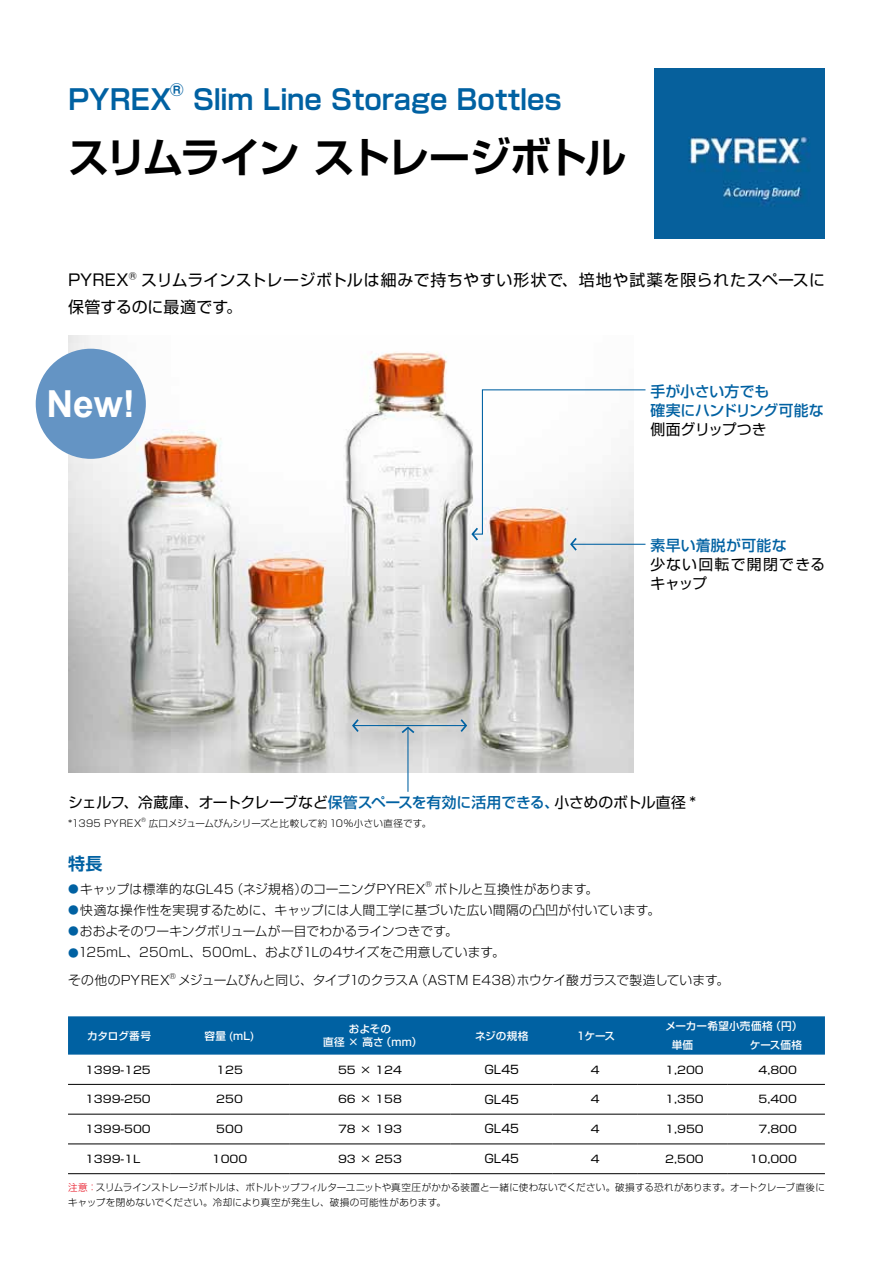
<style>
.page{position:relative;width:893px;height:1263px;background:#fff}
.page>*{position:absolute;margin:0;border:0;box-sizing:border-box;transform-origin:0 0}
.t1{font:700 41.4px "Shin Go Pro De";letter-spacing:-.065em;color:#000}
.t2{font:700 37.2px "Arial";color:#fff}
.t3{font:700 27.6px "Shin Go Pro De";letter-spacing:-.005em;color:#0061a2}
.t4{font:700 16.95px "Shin Go Pro De";color:#0061a2}
.t5{font:700 16.05px "Shin Go Pro De";color:#0061a2}
.t6{font:15.9px/26.5px "Shin Go Pro";letter-spacing:.025em;color:#000}
.t7{font:14.85px "Shin Go Pro";letter-spacing:-.005em;color:#000}
.t8{font:500 14.85px/19.2px "Shin Go Pro";letter-spacing:-.015em;color:#0061a2}
.t9{font:14.85px/19.2px "Shin Go Pro";letter-spacing:.08em;color:#000}
.t10{font:500 14.85px "Shin Go Pro";letter-spacing:.005em;color:#0061a2}
.t11{font:300 12.75px "Shin Go Pro";letter-spacing:.01em;color:#000}
.t12{font:300 12.75px "Shin Go Pro";letter-spacing:-.015em;color:#000}
.t13{font:300 12.75px "Shin Go Pro";letter-spacing:.03em;color:#000}
.t14{font:11.7px "Shin Go Pro";color:#000}
.t15{font:500 10.65px/13.8px "Shin Go Pro";letter-spacing:.005em;color:#fff;text-align:center}
.t16{font:10.5px "Shin Go Pro";color:#000;scale:1.11 1}
.t17{font:300 9.6px/14.9px "Shin Go Pro";letter-spacing:.015em;color:#000}
.t18{font:300 9.6px "Shin Go Pro";letter-spacing:-.01em;color:#000}
.t19{font:300 9.6px "Shin Go Pro";letter-spacing:.035em;color:#000}
.t20{font:300 7.5px "Shin Go Pro";color:#000}
.t21{font:300 5.55px "Shin Go Pro";color:#000}
.s1{font-weight:300}
.s2{font-weight:500;color:#0061a2}
.s3{font-size:10.65px;color:#0061a2}
.s4{color:#e60012}
</style>
<div class="page">
<img style="left:655px;top:68px;width:170px;height:170px">
<img style="left:68px;top:336px;width:566px;height:437px">
<div style="left:36px;top:349px;width:110px;height:110px;background:#6494c4;border-radius:50%"></div>
<svg style="left:351px;top:717px;width:9px;height:17px"></svg>
<svg style="left:459px;top:717px;width:9px;height:17px"></svg>
<svg style="left:400px;top:726px;width:16px;height:9px"></svg>
<svg style="left:470px;top:389px;width:176px;height:163px"></svg>
<hr style="left:572px;top:544px;width:73px;height:1px;background:#0061a2">
<hr style="left:407px;top:729px;width:1px;height:63px;background:#0061a2">
<hr style="left:354px;top:725px;width:111px;height:1px;background:#0061a2">
<div style="left:68px;top:1016px;width:757px;height:38px;background:#0061a2"></div>
<hr style="left:68px;top:1084px;width:102px;height:1px;background:#000">
<hr style="left:170px;top:1084px;width:119px;height:1px;background:#000">
<hr style="left:289px;top:1084px;width:162px;height:1px;background:#000">
<hr style="left:451px;top:1084px;width:102px;height:1px;background:#000">
<hr style="left:553px;top:1084px;width:85px;height:1px;background:#000">
<hr style="left:638px;top:1084px;width:89px;height:1px;background:#000">
<hr style="left:727px;top:1084px;width:98px;height:1px;background:#000">
<hr style="left:68px;top:1114px;width:102px;height:1px;background:#000">
<hr style="left:170px;top:1114px;width:119px;height:1px;background:#000">
<hr style="left:289px;top:1114px;width:162px;height:1px;background:#000">
<hr style="left:451px;top:1114px;width:102px;height:1px;background:#000">
<hr style="left:553px;top:1114px;width:85px;height:1px;background:#000">
<hr style="left:638px;top:1114px;width:89px;height:1px;background:#000">
<hr style="left:727px;top:1114px;width:98px;height:1px;background:#000">
<hr style="left:68px;top:1144px;width:102px;height:1px;background:#000">
<hr style="left:170px;top:1144px;width:119px;height:1px;background:#000">
<hr style="left:289px;top:1144px;width:162px;height:1px;background:#000">
<hr style="left:451px;top:1144px;width:102px;height:1px;background:#000">
<hr style="left:553px;top:1144px;width:85px;height:1px;background:#000">
<hr style="left:638px;top:1144px;width:89px;height:1px;background:#000">
<hr style="left:727px;top:1144px;width:98px;height:1px;background:#000">
<hr style="left:68px;top:1173px;width:102px;height:1px;background:#000">
<hr style="left:170px;top:1173px;width:119px;height:1px;background:#000">
<hr style="left:289px;top:1173px;width:162px;height:1px;background:#000">
<hr style="left:451px;top:1173px;width:102px;height:1px;background:#000">
<hr style="left:553px;top:1173px;width:85px;height:1px;background:#000">
<hr style="left:638px;top:1173px;width:89px;height:1px;background:#000">
<hr style="left:727px;top:1173px;width:98px;height:1px;background:#000">
<h3 class="t3" style="left:68px;top:77px;width:105px">PYREX</h3>
<p class="t5" style="left:170px;top:77px;width:16px">®</p>
<h3 class="t3" style="left:193px;top:77px;width:370px">Slim Line Storage Bottles</h3>
<h1 class="t1" style="left:68px;top:123px;width:560px">スリムライン ストレージボトル</h1>
<p class="t6" style="left:68px;top:265px;width:758px">PYREX<span class="s1">®</span>スリムラインストレージボトルは細みで持ちやすい形状で、培地や試薬を限られたスペースに保管するのに最適です。</p>
<h2 class="t2" style="left:46px;top:379px;width:90px">New!</h2>
<p class="t8" style="left:651px;top:380px;width:175px">手が小さい方でも<br>確実にハンドリング可能な</p>
<p class="t7" style="left:651px;top:417px;width:118px">側面グリップつき</p>
<p class="t10" style="left:651px;top:533px;width:138px">素早い着脱が可能な</p>
<p class="t9" style="left:651px;top:553px;width:176px">少ない回転で開閉できるキャップ</p>
<p class="t7" style="left:68px;top:790px;width:630px">シェルフ、冷蔵庫、オートクレーブなど<span class="s2">保管スペースを有効に活用できる、</span>小さめのボトル直径 *</p>
<p class="t19" style="left:68px;top:815px;width:75px">*1395 PYREX</p>
<p class="t21" style="left:141px;top:816px;width:6px">®</p>
<p class="t18" style="left:149px;top:815px;width:284px">広口メジュームびんシリーズと比較して約 10％小さい直径です。</p>
<h3 class="t4" style="left:68px;top:849px;width:36px">特長</h3>
<p class="t11" style="left:68px;top:878px;width:359px"><span class="s3">●</span>キャップは標準的なGL45（ネジ規格）のコーニングPYREX</p>
<p class="t20" style="left:425px;top:878px;width:8px">®</p>
<p class="t11" style="left:434px;top:878px;width:166px">ボトルと互換性があります。</p>
<p class="t11" style="left:68px;top:899px;width:594px"><span class="s3">●</span>快適な操作性を実現するために、キャップには人間工学に基づいた広い間隔の凸凹が付いています。</p>
<p class="t11" style="left:68px;top:921px;width:391px"><span class="s3">●</span>おおよそのワーキングボリュームが一目でわかるラインつきです。</p>
<p class="t11" style="left:68px;top:942px;width:438px"><span class="s3">●</span>125mL、250mL、500mL、および1Lの4サイズをご用意しています。</p>
<p class="t13" style="left:68px;top:970px;width:103px">その他のPYREX</p>
<p class="t20" style="left:169px;top:970px;width:8px">®</p>
<p class="t12" style="left:178px;top:970px;width:553px">メジュームびんと同じ、タイプ1のクラスA（ASTM E438）ホウケイ酸ガラスで製造しています。</p>
<p class="t15" style="left:87px;top:1027px;width:65px">カタログ番号</p>
<p class="t15" style="left:204px;top:1027px;width:52px">容量 (mL)</p>
<p class="t15" style="left:323px;top:1020px;width:101px">およその<br>直径 × 高さ（mm）</p>
<p class="t15" style="left:475px;top:1027px;width:55px">ネジの規格</p>
<p class="t15" style="left:575px;top:1027px;width:41px">１ケース</p>
<p class="t15" style="left:672px;top:1015px;width:132px;line-height:19.2px;text-align:left;text-indent:-6px">メーカー希望小売価格（円）単価</p>
<p class="t15" style="left:750px;top:1037px;width:54px">ケース価格</p>
<p class="t16" style="left:85px;top:1061px;width:61px">1399-125</p>
<p class="t16" style="left:216px;top:1061px;width:25px">125</p>
<p class="t16" style="left:338px;top:1061px;width:59px">55 × 124</p>
<p class="t14" style="left:484px;top:1060px;width:36px">GL45</p>
<p class="t16" style="left:591px;top:1061px;width:9px">4</p>
<p class="t16" style="left:665px;top:1061px;width:36px">1,200</p>
<p class="t16" style="left:758px;top:1061px;width:36px">4,800</p>
<p class="t16" style="left:85px;top:1091px;width:61px">1399-250</p>
<p class="t16" style="left:216px;top:1091px;width:25px">250</p>
<p class="t16" style="left:338px;top:1091px;width:59px">66 × 158</p>
<p class="t14" style="left:484px;top:1090px;width:36px">GL45</p>
<p class="t16" style="left:591px;top:1091px;width:9px">4</p>
<p class="t16" style="left:665px;top:1091px;width:36px">1,350</p>
<p class="t16" style="left:758px;top:1091px;width:36px">5,400</p>
<p class="t16" style="left:85px;top:1120px;width:61px">1399-500</p>
<p class="t16" style="left:216px;top:1120px;width:25px">500</p>
<p class="t16" style="left:338px;top:1120px;width:59px">78 × 193</p>
<p class="t14" style="left:484px;top:1119px;width:36px">GL45</p>
<p class="t16" style="left:591px;top:1120px;width:9px">4</p>
<p class="t16" style="left:665px;top:1120px;width:36px">1,950</p>
<p class="t16" style="left:758px;top:1120px;width:36px">7,800</p>
<p class="t16" style="left:85px;top:1150px;width:51px">1399-1L</p>
<p class="t16" style="left:212px;top:1150px;width:33px">1000</p>
<p class="t16" style="left:338px;top:1150px;width:59px">93 × 253</p>
<p class="t14" style="left:484px;top:1149px;width:36px">GL45</p>
<p class="t16" style="left:591px;top:1150px;width:9px">4</p>
<p class="t16" style="left:665px;top:1150px;width:36px">2,500</p>
<p class="t16" style="left:750px;top:1150px;width:44px">10,000</p>
<p class="t17" style="left:68px;top:1178px;width:758px"><span class="s4">注意：</span>スリムラインストレージボトルは、ボトルトップフィルターユニットや真空圧がかかる装置と一緒に使わないでください。破損する恐れがあります。オートクレーブ直後にキャップを閉めないでください。冷却により真空が発生し、破損の可能性があります。</p>
</div>
